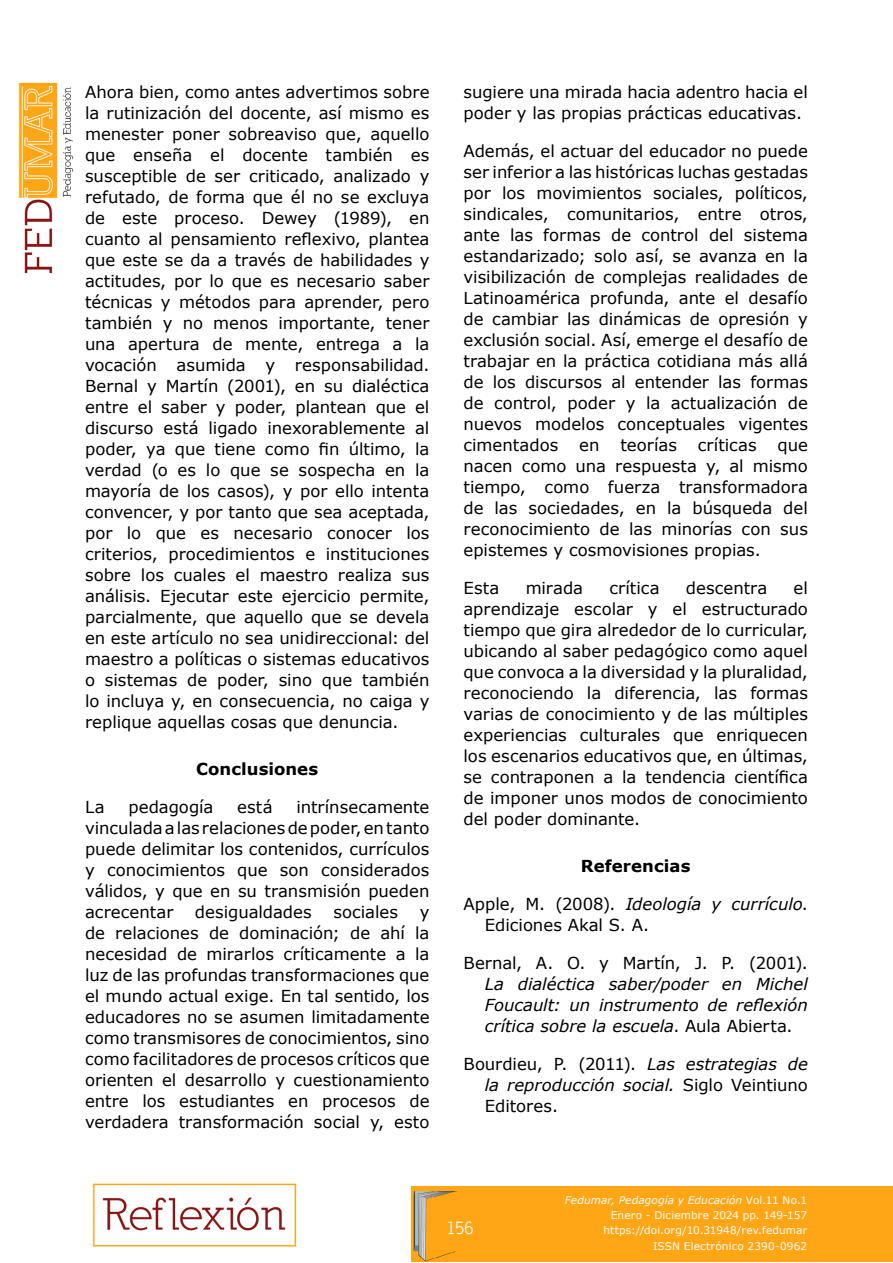
<style>
.page{position:relative;width:893px;height:1263px;background:#fff}
.page>*{position:absolute;margin:0;border:0;box-sizing:border-box;transform-origin:0 0}
.t1{font:700 18px "Nilland";color:#fff}
.t2{font:16.5px/21px "Verdana";color:#000;text-align:justify}
.t3{font:italic 16.5px/21px "Verdana";letter-spacing:-.005em;color:#000;text-align:justify}
.t4{font:700 16.5px "Verdana";letter-spacing:.005em;color:#000}
.t5{font:10.5px/15px "Verdana";letter-spacing:.015em;color:#fff;text-align:right}
.s1{font-style:italic}
.s2{font-style:normal}
</style>
<div class="page">
<div style="left:411px;top:1187px;width:482px;height:75px;background:#ffa616"></div>
<img style="left:19px;top:82px;width:55px;height:192px">
<img style="left:92px;top:1183px;width:205px;height:64px">
<p class="t2" style="left:85px;top:81px;width:346px">Ahora bien, como antes advertimos sobre la rutinización del docente, así mismo es menester poner sobreaviso que, aquello que enseña el docente también es susceptible de ser criticado, analizado y refutado, de forma que él no se excluya de este proceso. Dewey (1989), en cuanto al pensamiento reflexivo, plantea que este se da a través de habilidades y actitudes, por lo que es necesario saber técnicas y métodos para aprender, pero también y no menos importante, tener una apertura de mente, entrega a la vocación asumida y responsabilidad.<br>Bernal y Martín (2001), en su dialéctica entre el saber y poder, plantean que el discurso está ligado inexorablemente al poder, ya que tiene como fin último, la verdad (o es lo que se sospecha en la mayoría de los casos), y por ello intenta convencer, y por tanto que sea aceptada, por lo que es necesario conocer los criterios, procedimientos e instituciones sobre los cuales el maestro realiza sus análisis. Ejecutar este ejercicio permite, parcialmente, que aquello que se devela en este artículo no sea unidireccional: del maestro a políticas o sistemas educativos o sistemas de poder, sino que también lo incluya y, en consecuencia, no caiga y replique aquellas cosas que denuncia.</p>
<p class="t4" style="left:196px;top:757px;width:124px">Conclusiones</p>
<p class="t2" style="left:85px;top:796px;width:21px">La</p>
<p class="t2" style="left:128px;top:796px;width:86px">pedagogía</p>
<p class="t2" style="left:237px;top:796px;width:37px">está</p>
<p class="t2" style="left:85px;top:796px;width:346px;text-indent:211px">intrínsecamente vinculada a las relaciones de poder, en tanto puede delimitar los contenidos, currículos y conocimientos que son considerados válidos, y que en su transmisión pueden acrecentar</p>
<p class="t2" style="left:195px;top:901px;width:118px">desigualdades</p>
<p class="t2" style="left:333px;top:901px;width:66px">sociales</p>
<p class="t2" style="left:85px;top:901px;width:346px;text-indent:335px">y de relaciones de dominación; de ahí la necesidad de mirarlos críticamente a la luz de las profundas transformaciones que el mundo actual exige. En tal sentido, los educadores no se asumen limitadamente como transmisores de conocimientos, sino como facilitadores de procesos críticos que orienten el desarrollo y cuestionamiento entre los estudiantes en procesos de verdadera transformación social y, esto</p>
<p class="t2" style="left:463px;top:81px;width:346px">sugiere una mirada hacia adentro hacia el poder y las propias prácticas educativas.</p>
<p class="t2" style="left:463px;top:140px;width:346px">Además, el actuar del educador no puede ser inferior a las históricas luchas gestadas por los movimientos sociales, políticos, sindicales, comunitarios, entre otros, ante las formas de control del sistema estandarizado; solo así, se avanza en la visibilización de complejas realidades de Latinoamérica profunda, ante el desafío de cambiar las dinámicas de opresión y exclusión social. Así, emerge el desafío de trabajar en la práctica cotidiana más allá de los discursos al entender las formas de control, poder y la actualización de nuevos modelos conceptuales vigentes cimentados</p>
<p class="t2" style="left:579px;top:434px;width:22px">en</p>
<p class="t2" style="left:620px;top:434px;width:58px">teorías</p>
<p class="t2" style="left:698px;top:434px;width:60px">críticas</p>
<p class="t2" style="left:463px;top:434px;width:346px;text-indent:314px">que nacen como una respuesta y, al mismo tiempo, como fuerza transformadora de las sociedades, en la búsqueda del reconocimiento de las minorías con sus epistemes y cosmovisiones propias.</p>
<p class="t2" style="left:463px;top:577px;width:37px">Esta</p>
<p class="t2" style="left:526px;top:577px;width:59px">mirada</p>
<p class="t2" style="left:609px;top:577px;width:52px">crítica</p>
<p class="t2" style="left:686px;top:577px;width:83px">descentra</p>
<p class="t2" style="left:463px;top:577px;width:346px;text-indent:330px">el aprendizaje escolar y el estructurado tiempo que gira alrededor de lo curricular, ubicando al saber pedagógico como aquel que convoca a la diversidad y la pluralidad, reconociendo la diferencia, las formas varias de conocimiento y de las múltiples experiencias culturales que enriquecen los escenarios educativos que, en últimas, se contraponen a la tendencia científica de imponer unos modos de conocimiento del poder dominante.</p>
<p class="t4" style="left:581px;top:854px;width:111px">Referencias</p>
<p class="t2" style="left:485px;top:893px;width:325px;text-indent:-21px">Apple, M. (2008). <span class="s1">Ideología y currículo</span>.<br>Ediciones Akal S. A.</p>
<p class="t2" style="left:463px;top:952px;width:346px">Bernal, A. O. y Martín, J. P. (2001).</p>
<p class="t3" style="left:485px;top:973px;width:325px">La dialéctica saber/poder en Michel Foucault: un instrumento de reflexión crítica sobre la escuela<span class="s2">. Aula Abierta.</span></p>
<p class="t2" style="left:485px;top:1053px;width:325px;text-indent:-21px">Bourdieu, P. (2011). <span class="s1">Las estrategias de la reproducción social.</span> Siglo Veintiuno Editores.</p>
<p class="t1" style="left:446px;top:1217px;width:29px">156</p>
<p class="t5" style="left:565px;top:1193px;width:244px"><span class="s1">Fedumar, Pedagogía y Educación</span> Vol.11 No.1<br>Enero - Diciembre 2024 pp. 149-157 https://doi.org/10.31948/rev.fedumar<br>ISSN Electrónico 2390-0962</p>
</div>
